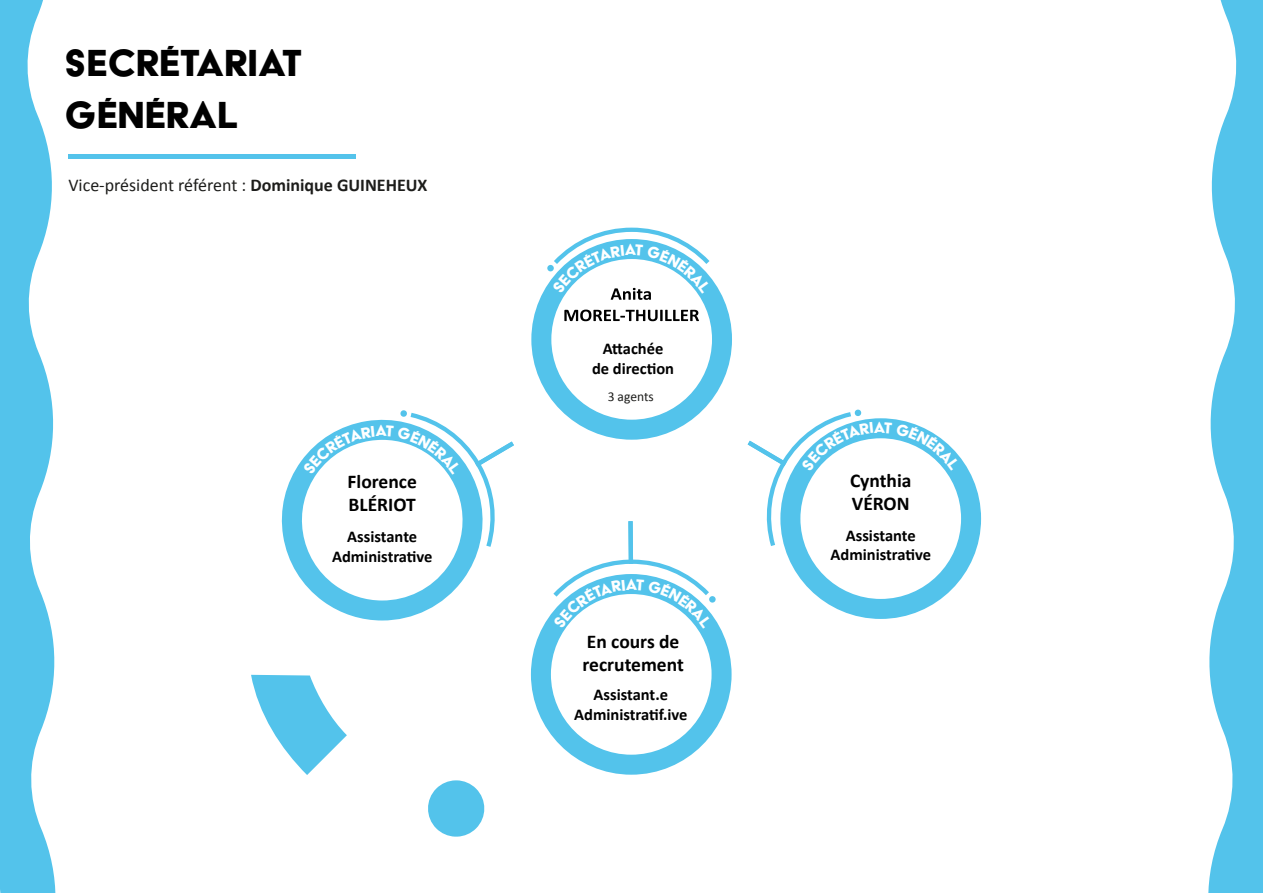
<style>
.page{position:relative;width:1263px;height:893px;background:#fff}
.page>*{position:absolute;margin:0;border:0;box-sizing:border-box;transform-origin:0 0}
.t1{font:43.5px/52.2px "Acier BAT Text Solid";color:#000}
.t2{font:700 19.5px/23.4px "Calibri";color:#000}
.t3{font:18px "Calibri";color:#1d1d1b}
.t4{font:700 16.5px/19.8px "Calibri";color:#000;text-align:center}
.t5{font:13.5px "Calibri";color:#1d1d1b}
.s1{font-weight:700}
</style>
<div class="page">
<svg style="left:428px;top:780px;width:57px;height:57px"></svg>
<svg style="left:251px;top:675px;width:96px;height:100px"></svg>
<svg style="left:1208px;top:0;width:55px;height:893px;fill:#53c3eb"></svg>
<svg style="left:0;top:0;width:56px;height:893px;fill:#53c3eb"></svg>
<div style="left:68px;top:154px;width:288px;height:5px;background:#54c3eb"></div>
<svg style="left:281px;top:410px;width:233px;height:210px"></svg>
<svg style="left:531px;top:228px;width:201px;height:212px"></svg>
<svg style="left:748px;top:409px;width:233px;height:210px"></svg>
<svg style="left:531px;top:521px;width:200px;height:254px"></svg>
<h1 class="t1" style="left:65px;top:36px;width:239px">SECRÉTARIAT<br>GÉNÉRAL</h1>
<p class="t3" style="left:68px;top:173px;width:361px">Vice-président référent : <span class="s1">Dominique GUINEHEUX</span></p>
<p class="t2" style="left:348px;top:469px;width:71px">Florence<br>BLÉRIOT</p>
<p class="t4" style="left:332px;top:526px;width:102px">Assistante<br>Administrative</p>
<p class="t4" style="left:592px;top:338px;width:84px">Attachée<br>de direction</p>
<p class="t5" style="left:608px;top:387px;width:48px">3 agents</p>
<p class="t2" style="left:583px;top:629px;width:103px">En cours de recrutement</p>
<p class="t4" style="left:574px;top:684px;width:115px">Assistant.e<br>Administratif.ive</p>
<p class="t2" style="left:850px;top:468px;width:63px">Cynthia<br>VÉRON</p>
<p class="t4" style="left:830px;top:525px;width:102px">Assistante<br>Administrative</p>
</div>
